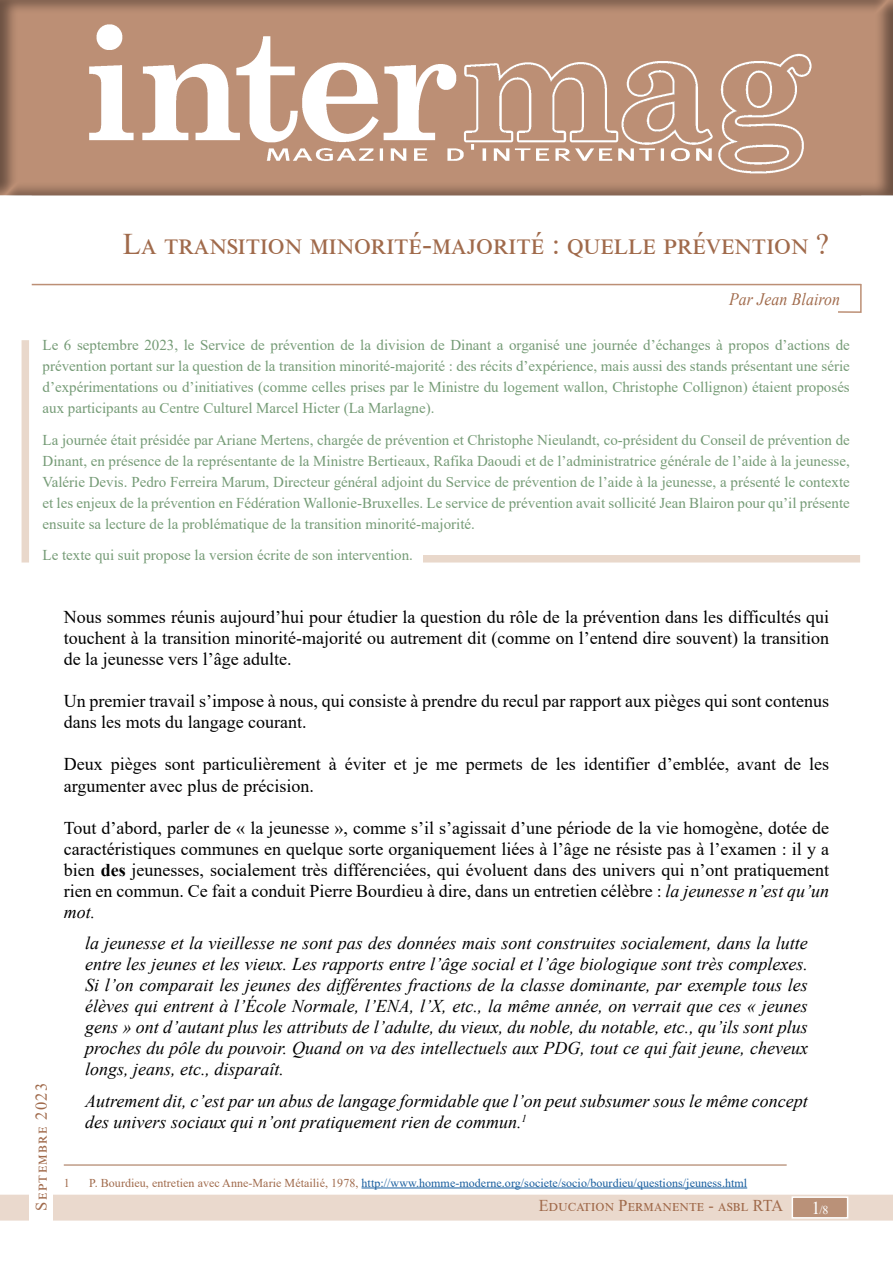
<style>
.page{position:relative;width:893px;height:1263px;background:#fff}
.page>*{position:absolute;margin:0;border:0;box-sizing:border-box;transform-origin:0 0}
.t1{font:30px "Times New Roman";color:#a06a4b}
.t2{font:18px/21px "Times New Roman";color:#000;text-align:justify}
.CitaExterne{font:italic 18px/21px "Times New Roman";color:#000;text-align:justify}
.t3{font:italic 17.55px "Times New Roman";letter-spacing:.01em;color:#a06a4b;scale:.9 1}
.t4{font:16.5px "Times New Roman";letter-spacing:.01em;color:#a06a4b}
.t5{font:16.5px "Times New Roman";letter-spacing:.08em;color:#a06a4b}
.t6{font:15px/21px "Times New Roman";color:#759b76;text-align:justify}
.Note_de_bas_de_page{font:12px "Times New Roman";letter-spacing:.005em;color:#175d9e}
.t7{font:12px "Times New Roman";color:#fff}
.Note_de_bas_de_page-2{font:12px "Times New Roman";color:#a06a4b}
.s1{font-weight:700}
.s2{font-style:italic}
.s3{color:#a06a4b}
.s4{font-size:18px}
</style>
<div class="page">
<div style="left:0;top:1195px;width:893px;height:25px;background:#ead9cd"></div>
<hr style="left:32px;top:284px;width:829px;height:1px;background:#bc8f75">
<svg style="left:836px;top:283px;width:26px;height:30px"></svg>
<div style="left:792px;top:1197px;width:56px;height:21px;background:#ba9178"></div>
<div style="left:792px;top:1196px;width:56px;height:22px;border:2px solid #fff"></div>
<div style="left:29px;top:1046px;width:24px;height:177px;background:#fff"></div>
<div style="left:22px;top:340px;width:7px;height:222px;background:#e9d8cb"></div>
<hr style="left:64px;top:1165px;width:723px;height:1px;background:#a06a4b">
<hr style="left:362px;top:1188px;width:385px;height:1px;background:#175d9e">
<div style="left:423px;top:555px;width:437px;height:7px;background:#e9d8cb"></div>
<div style="left:0;top:0;width:893px;height:197px;background:#231f20;opacity:.5"></div>
<img style="left:23px;top:0;width:842px;height:197px">
<h1 class="t1" style="left:123px;top:223px;width:708px">La transition minorité-majorité : quelle prévention ?</h1>
<p class="t3" style="left:729px;top:287px;width:125px">Par Jean Blairon</p>
<p class="t6" style="left:43px;top:334px;width:809px">Le 6 septembre 2023, le Service de prévention de la division de Dinant a organisé une journée d’échanges à propos d’actions de prévention portant sur la question de la transition minorité-majorité : des récits d’expérience, mais aussi des stands présentant une série d’expérimentations ou d’initiatives (comme celles prises par le Ministre du logement wallon, Christophe Collignon) étaient proposés aux participants au Centre Culturel Marcel Hicter (La Marlagne).</p>
<p class="t6" style="left:43px;top:429px;width:809px">La journée était présidée par Ariane Mertens, chargée de prévention et Christophe Nieulandt, co-président du Conseil de prévention de Dinant, en présence de la représentante de la Ministre Bertieaux, Rafika Daoudi et de l’administratrice générale de l’aide à la jeunesse, Valérie Devis. Pedro Ferreira Marum, Directeur général adjoint du Service de prévention de l’aide à la jeunesse, a présenté le contexte et les enjeux de la prévention en Fédération Wallonie-Bruxelles. Le service de prévention avait sollicité Jean Blairon pour qu’il présente ensuite sa lecture de la problématique de la transition minorité-majorité.</p>
<p class="t6" style="left:43px;top:544px;width:372px">Le texte qui suit propose la version écrite de son intervention.</p>
<p class="t5" style="left:30px;top:1211px;width:129px;rotate:-90deg">Septembre 2023</p>
<p class="t2" style="left:64px;top:606px;width:767px">Nous sommes réunis aujourd’hui pour étudier la question du rôle de la prévention dans les difficultés qui touchent à la transition minorité-majorité ou autrement dit (comme on l’entend dire souvent) la transition de la jeunesse vers l’âge adulte.</p>
<p class="t2" style="left:64px;top:690px;width:767px">Un premier travail s’impose à nous, qui consiste à prendre du recul par rapport aux pièges qui sont contenus dans les mots du langage courant.</p>
<p class="t2" style="left:64px;top:753px;width:767px">Deux pièges sont particulièrement à éviter et je me permets de les identifier d’emblée, avant de les argumenter avec plus de précision.</p>
<p class="t2" style="left:64px;top:816px;width:767px">Tout d’abord, parler de « la jeunesse », comme s’il s’agissait d’une période de la vie homogène, dotée de caractéristiques communes en quelque sorte organiquement liées à l’âge ne résiste pas à l’examen : il y a bien <span class="s1">des</span> jeunesses, socialement très différenciées, qui évoluent dans des univers qui n’ont pratiquement rien en commun. Ce fait a conduit Pierre Bourdieu à dire, dans un entretien célèbre : <span class="s2">la jeunesse n’est qu’un mot.</span></p>
<p class="CitaExterne" style="left:85px;top:932px;width:724px">la jeunesse et la vieillesse ne sont pas des données mais sont construites socialement, dans la lutte entre les jeunes et les vieux. Les rapports entre l’âge social et l’âge biologique sont très complexes.<br>Si l’on comparait les jeunes des différentes fractions de la classe dominante, par exemple tous les élèves qui entrent à l’École Normale, l’ENA, l’X, etc., la même année, on verrait que ces « jeunes gens » ont d’autant plus les attributs de l’adulte, du vieux, du noble, du notable, etc., qu’ils sont plus proches du pôle du pouvoir. Quand on va des intellectuels aux PDG, tout ce qui fait jeune, cheveux longs, jeans, etc., disparaît.</p>
<p class="CitaExterne" style="left:85px;top:1089px;width:724px">Autrement dit, c’est par un abus de langage formidable que l’on peut subsumer sous le même concept des univers sociaux qui n’ont pratiquement rien de commun.<sup>1</sup></p>
<p class="Note_de_bas_de_page-2" style="left:64px;top:1174px;width:7px">1</p>
<p class="Note_de_bas_de_page" style="left:89px;top:1174px;width:659px"><span class="s3">P. Bourdieu, entretien avec Anne-Marie Métailié, 1978,</span> http://www.homme-moderne.org/societe/socio/bourdieu/questions/jeuness.html</p>
<p class="t4" style="left:539px;top:1194px;width:246px">Education Permanente - asbl RTA</p>
<p class="t7" style="left:811px;top:1201px;width:18px"><span class="s4">1</span>/8</p>
</div>
